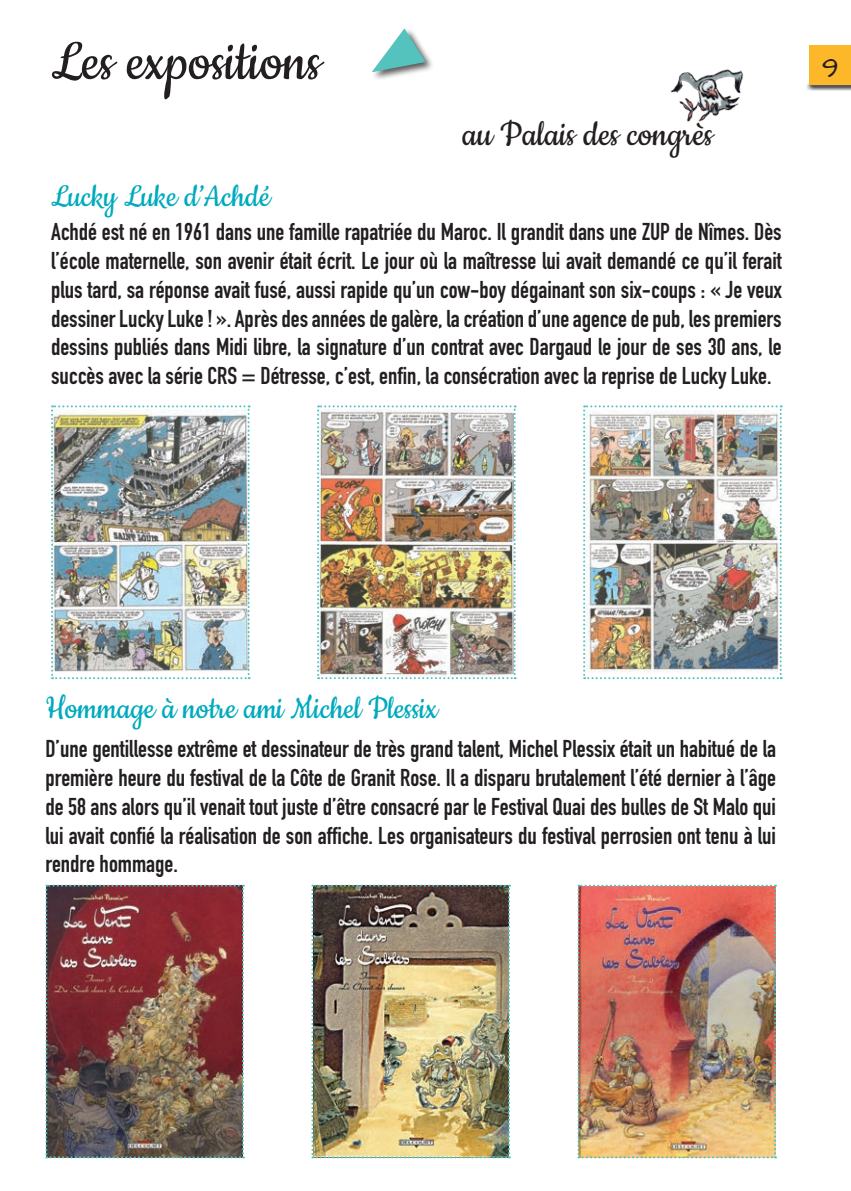
<style>
.page{position:relative;width:851px;height:1191px;background:#fff}
.page>*{position:absolute;margin:0;border:0;box-sizing:border-box;transform-origin:0 0}
.t1{font:64px "Cookie";color:#231f20}
.t2{font:40px "Cookie";color:#231f20}
.t3{font:36px "Cookie";color:#00aabe}
.t4{font:24px/28.8px "DIN Engschrift Std";color:#231f20;text-align:justify}
.t5{font:24px "Architects Daughter";color:#231f20}
</style>
<div class="page">
<img style="left:670px;top:69px;width:74px;height:54px">
<div style="left:804px;top:42px;width:46px;height:49px;background:#231f20;opacity:.75"></div>
<div style="left:809px;top:45px;width:41px;height:40px;background:#fdb82a"></div>
<div style="left:370px;top:28px;width:64px;height:54px;background:#231f20;opacity:.75"></div>
<svg style="left:371px;top:28px;width:56px;height:46px"></svg>
<img style="left:51px;top:405px;width:198px;height:274px">
<img style="left:317px;top:405px;width:198px;height:274px">
<img style="left:583px;top:405px;width:198px;height:274px">
<img style="left:45px;top:884px;width:199px;height:274px">
<img style="left:311px;top:884px;width:199px;height:274px">
<img style="left:577px;top:884px;width:198px;height:274px">
<p class="t1" style="left:51px;top:28px;width:271px">Les expositions</p>
<p class="t2" style="left:462px;top:113px;width:252px">au Palais des congrès</p>
<p class="t3" style="left:51px;top:178px;width:221px">Lucky Luke d’Achdé</p>
<p class="t4" style="left:51px;top:217px;width:732px">Achdé est né en 1961 dans une famille rapatriée du Maroc. Il grandit dans une ZUP de Nîmes. Dès l’école maternelle, son avenir était écrit. Le jour où la maîtresse lui avait demandé ce qu’il ferait plus tard, sa réponse avait fusé, aussi rapide qu’un cow-boy dégainant son six-coups : « Je veux dessiner Lucky Luke ! ». Après des années de galère, la création d’une agence de pub, les premiers dessins publiés dans Midi libre, la signature d’un contrat avec Dargaud le jour de ses 30 ans, le succès avec la série CRS = Détresse, c’est, enfin, la consécration avec la reprise de Lucky Luke.</p>
<p class="t5" style="left:821px;top:55px;width:19px">9</p>
<p class="t3" style="left:45px;top:689px;width:393px">Hommage à notre ami Michel Plessix</p>
<p class="t4" style="left:45px;top:734px;width:732px">D’une gentillesse extrême et dessinateur de très grand talent, Michel Plessix était un habitué de la première heure du festival de la Côte de Granit Rose. Il a disparu brutalement l’été dernier à l’âge de 58 ans alors qu’il venait tout juste d’être consacré par le Festival Quai des bulles de St Malo qui lui avait confié la réalisation de son affiche. Les organisateurs du festival perrosien ont tenu à lui rendre hommage.</p>
</div>
